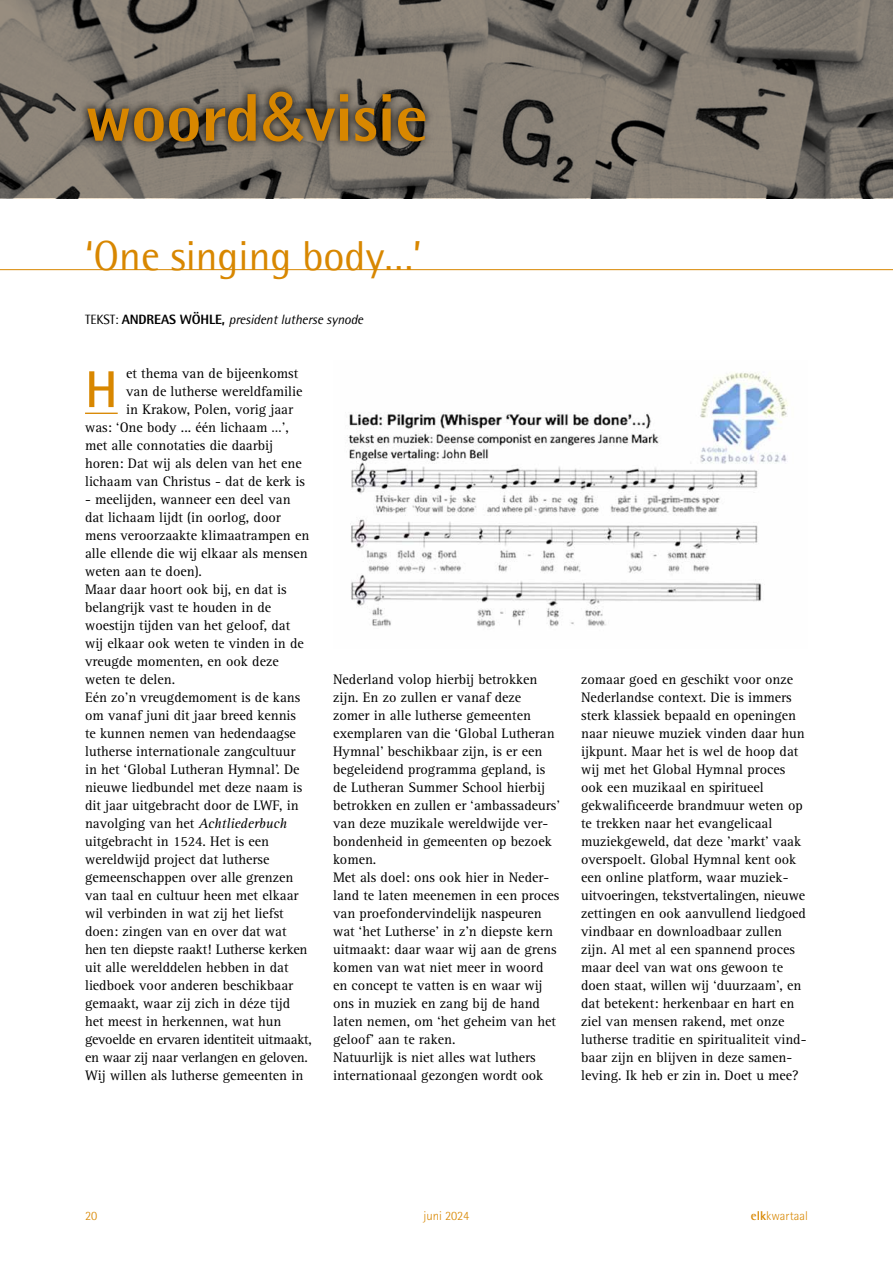
<style>
.page{position:relative;width:893px;height:1263px;background:#fff}
.page>*{position:absolute;margin:0;border:0;box-sizing:border-box;transform-origin:0 0}
.t1{font:800 67.5px "Rotis Semi Sans Std";color:#d88700}
.t2{font:700 51.9px "Rotis Sans Serif Std";color:#d88700}
.t3{font:42px "AT Rotis Semi Sans";color:#d88700}
.t4{font:14.25px/18px "Rotis Serif Std";color:#000}
.t5{font:italic 13.5px "Rotis Semi Sans Std";letter-spacing:-.01em;color:#000}
.t6{font:300 12.75px "Rotis Semi Sans Std";color:#d88700}
.s1{font-family:"Arial";font-weight:400}
.s2{font-family:"AT Rotis Semi Sans";font-style:normal}
.s3{font-weight:800;font-style:normal}
.s4{font-style:italic}
.s5{font-weight:700}
</style>
<div class="page">
<hr style="left:0;top:269px;width:893px;height:1px;background:#d88700">
<hr style="left:85px;top:413px;width:33px;height:1px;background:#d88700">
<svg style="left:0;top:0;width:893px;height:198px;fill:#878076"></svg>
<svg style="left:79px;top:83px;width:355px;height:67px"></svg>
<img style="left:348px;top:372px;width:440px;height:256px">
<h1 class="t1" style="left:85px;top:75px;width:344px">woord<span class="s1">&amp;</span>visie</h1>
<h3 class="t3" style="left:85px;top:231px;width:338px">‘One singing body…’</h3>
<p class="t5" style="left:85px;top:311px;width:280px"><span class="s2">TEKST:</span> <span class="s3">ANDREAS WÖHLE,</span> president lutherse synode</p>
<p class="t4" style="left:126px;top:365px;width:173px">et thema van de bijeenkomst</p>
<p class="t4" style="left:126px;top:383px;width:178px">van de lutherse wereldfamilie</p>
<p class="t4" style="left:126px;top:401px;width:168px">in Krakow, Polen, vorig jaar</p>
<p class="t4" style="left:85px;top:419px;width:205px">was: ‘One body ... één lichaam …’,</p>
<p class="t4" style="left:85px;top:437px;width:190px">met alle connotaties die daarbij</p>
<p class="t4" style="left:85px;top:455px;width:218px">horen: Dat wij als delen van het ene</p>
<p class="t4" style="left:85px;top:473px;width:222px">lichaam van Christus - dat de kerk is</p>
<p class="t4" style="left:85px;top:491px;width:228px">- meelijden, wanneer een deel van dat lichaam lijdt (in oorlog, door mens veroorzaakte klimaatrampen en alle ellende die wij elkaar als mensen weten aan te doen).<br>Maar daar hoort ook bij, en dat is belangrijk vast te houden in de woestijn tijden van het geloof, dat wij elkaar ook weten te vinden in de vreugde momenten, en ook deze weten te delen.<br>Eén zo’n vreugdemoment is de kans om vanaf juni dit jaar breed kennis<br>te kunnen nemen van hedendaagse lutherse internationale zangcultuur<br>in het ‘Global Lutheran Hymnal’. De nieuwe liedbundel met deze naam is dit jaar uitgebracht door de LWF, in navolging van het <span class="s4">Achtliederbuch </span>uitgebracht in 1524. Het is een wereldwijd project dat lutherse gemeenschappen over alle grenzen van taal en cultuur heen met elkaar wil verbinden in wat zij het liefst doen: zingen van en over dat wat hen ten diepste raakt! Lutherse kerken uit alle werelddelen hebben in dat liedboek voor anderen beschikbaar gemaakt, waar zij zich in déze tijd het meest in herkennen, wat hun gevoelde en ervaren identiteit uitmaakt, en waar zij naar verlangen en geloven.<br>Wij willen als lutherse gemeenten in</p>
<h2 class="t2" style="left:85px;top:357px;width:34px">H</h2>
<p class="t4" style="left:333px;top:671px;width:228px">Nederland volop hierbij betrokken zijn. En zo zullen er vanaf deze zomer in alle lutherse gemeenten exemplaren van die ‘Global Lutheran<br>Hymnal’ beschikbaar zijn, is er een begeleidend programma gepland, is de Lutheran Summer School hierbij betrokken en zullen er ‘ambassadeurs’ van deze muzikale wereldwijde ver&shy;bondenheid in gemeenten op bezoek komen.<br>Met als doel: ons ook hier in Neder&shy;land te laten meenemen in een proces van proefondervindelijk naspeuren wat ‘het Lutherse’ in z’n diepste kern uitmaakt: daar waar wij aan de grens komen van wat niet meer in woord en concept te vatten is en waar wij ons in muziek en zang bij de hand laten nemen, om ‘het geheim van het geloof’ aan te raken.<br>Natuurlijk is niet alles wat luthers internationaal gezongen wordt ook</p>
<p class="t4" style="left:581px;top:671px;width:227px">zomaar goed en geschikt voor onze Nederlandse context. Die is immers sterk klassiek bepaald en openingen naar nieuwe muziek vinden daar hun ijkpunt. Maar het is wel de hoop dat wij met het Global Hymnal proces ook een muzikaal en spiritueel gekwalificeerde brandmuur weten op te trekken naar het evangelicaal muziekgeweld, dat deze 'markt’ vaak overspoelt. Global Hymnal kent ook een online platform, waar muziek&shy;uitvoeringen, tekstvertalingen, nieuwe zettingen en ook aanvullend liedgoed vindbaar en downloadbaar zullen zijn. Al met al een spannend proces maar deel van wat ons gewoon te doen staat, willen wij ‘duurzaam’, en dat betekent: herkenbaar en hart en ziel van mensen rakend, met onze lutherse traditie en spiritualiteit vind&shy;baar zijn en blijven in deze samen&shy;leving. Ik heb er zin in. Doet u mee?</p>
<p class="t6" style="left:85px;top:1208px;width:14px">20</p>
<p class="t6" style="left:424px;top:1208px;width:47px">juni 2024</p>
<p class="t6" style="left:751px;top:1208px;width:59px"><span class="s5">elk</span>kwartaal</p>
</div>
